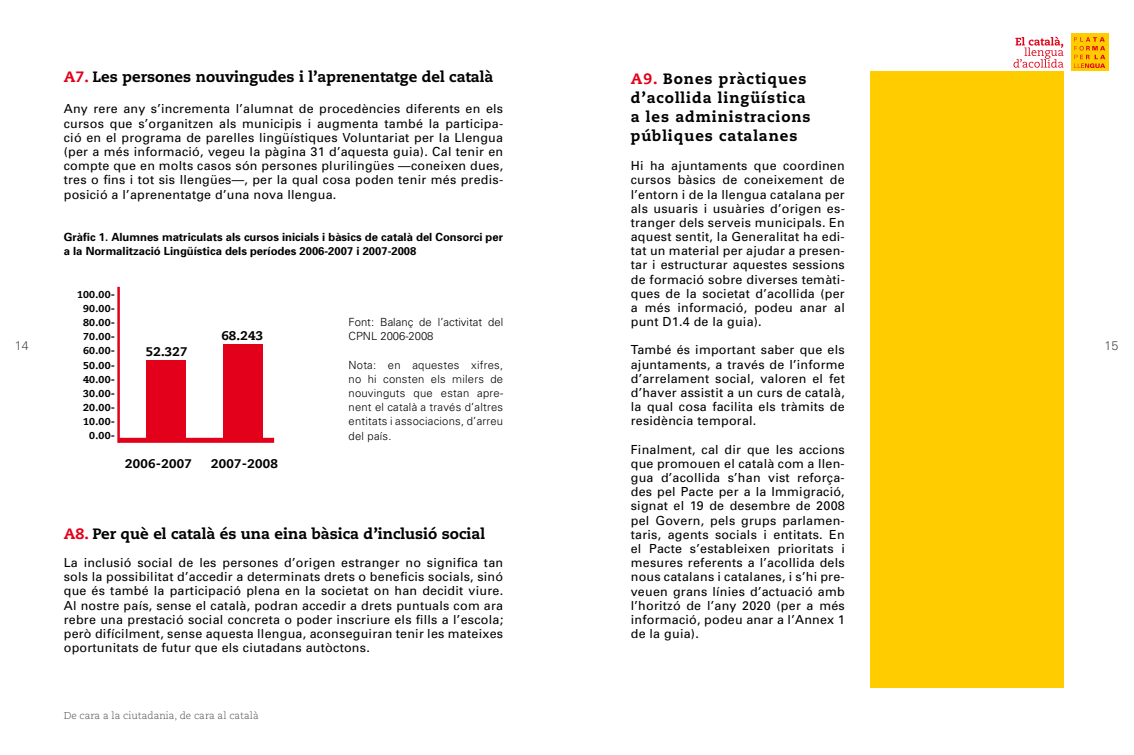
<style>
.page{position:relative;width:1134px;height:755px;background:#fff}
.page>*{position:absolute;margin:0;border:0;box-sizing:border-box;transform-origin:0 0}
.t1{font:800 15px "Caecilia";color:#000}
.t2{font:800 15px/18.8px "Caecilia";letter-spacing:.06em;color:#000}
.t3{font:12.5px/14.1px "Univers";letter-spacing:.02em;color:#000;text-align:justify}
.t4{font:800 12.5px "Caecilia";letter-spacing:.02em;color:#000}
.t5{font:300 12.5px "Univers";color:#4b4b4d}
.t6{font:300 11.25px/14.1px "Univers";letter-spacing:.02em;color:#000;text-align:justify}
.t7{font:700 11.25px/14.1px "Univers";color:#000}
.t8{font:300 11.25px/14.1px "Univers";color:#000}
.t9{font:800 10px/14.1px "Caecilia";letter-spacing:.02em;color:#000;text-align:right}
.t10{font:300 10px "Caecilia";color:#4b4b4d}
.s1{color:#e2001a}
</style>
<div class="page">
<svg style="left:1013px;top:36px;width:50px;height:32px"></svg>
<div style="left:1071px;top:33px;width:38px;height:38px;background:#fc0"></div>
<svg style="left:1074px;top:37px;width:31px;height:31px"></svg>
<hr style="left:117px;top:287px;width:3px;height:156px;background:#e2001a">
<div style="left:118px;top:438px;width:156px;height:5px;background:#e2001a"></div>
<div style="left:146px;top:361px;width:39px;height:81px;background:#e2001a"></div>
<div style="left:223px;top:344px;width:39px;height:98px;background:#e2001a"></div>
<div style="left:870px;top:71px;width:193px;height:616px;background:#fc0"></div>
<p class="t1" style="left:64px;top:68px;width:431px"><span class="s1">A7.</span> Les persones nouvingudes i l’aprenentatge del català</p>
<p class="t3" style="left:64px;top:102px;width:441px">Any rere any s’incrementa l’alumnat de procedències diferents en els cursos que s’organitzen als municipis i augmenta també la participa&shy;ció en el programa de parelles lingüístiques Voluntariat per la Llengua (per a més informació, vegeu la pàgina 31 d’aquesta guia). Cal tenir en compte que en molts casos són persones plurilingües —coneixen dues, tres o fins i tot sis llengües—, per la qual cosa poden tenir més predis&shy;posició a l’aprenentatge d’una nova llengua.</p>
<p class="t7" style="left:64px;top:230px;width:441px">Gràfic 1. Alumnes matriculats als cursos inicials i bàsics de català del Consorci per a la Normalització Lingüística dels períodes 2006-2007 i 2007-2008</p>
<p class="t9" style="left:77px;top:287px;width:40px">100.00-<br>90.00-<br>80.00-<br>70.00-<br>60.00-<br>50.00-<br>40.00-<br>30.00-<br>20.00-<br>10.00-<br>0.00-</p>
<p class="t4" style="left:125px;top:456px;width:68px">2006-2007</p>
<p class="t2" style="left:631px;top:70px;width:181px"><span class="s1">A9.</span> Bones pràctiques d’acollida lingüística a les administracions públiques catalanes</p>
<p class="t3" style="left:631px;top:159px;width:216px">Hi ha ajuntaments que coordinen cursos bàsics de coneixement de l’entorn i de la llengua catalana per als usuaris i usuàries d’origen es&shy;tranger dels serveis municipals. En aquest sentit, la Generalitat ha edi&shy;tat un material per ajudar a presen&shy;tar i estructurar aquestes sessions de formació sobre diverses temàti&shy;ques de la societat d’acollida (per a més informació, podeu anar al punt D1.4 de la guia).</p>
<p class="t3" style="left:631px;top:343px;width:216px">També és important saber que els ajuntaments, a través de l’informe d’arrelament social, valoren el fet d’haver assistit a un curs de català, la qual cosa facilita els tràmits de residència temporal.</p>
<p class="t3" style="left:631px;top:442px;width:216px">Finalment, cal dir que les accions que promouen el català com a llen&shy;gua d’acollida s’han vist reforça&shy;des pel Pacte per a la Immigració, signat el 19 de desembre de 2008 pel Govern, pels grups parlamen&shy;taris, agents socials i entitats. En el Pacte s’estableixen prioritats i mesures referents a l’acollida dels nous catalans i catalanes, i s’hi pre&shy;veuen grans línies d’actuació amb l’horitzó de l’any 2020 (per a més informació, podeu anar a l’Annex 1 de la guia).</p>
<p class="t8" style="left:348px;top:315px;width:156px">Font: Balanç de l’activitat del<br>CPNL 2006-2008</p>
<p class="t6" style="left:348px;top:357px;width:156px">Nota: en aquestes xifres, no hi consten els milers de nouvinguts que estan apre&shy;nent el català a través d’altres entitats i associacions, d’arreu del país.</p>
<p class="t4" style="left:221px;top:328px;width:43px">68.243</p>
<p class="t5" style="left:15px;top:338px;width:15px">14</p>
<p class="t5" style="left:1104px;top:338px;width:15px">15</p>
<p class="t4" style="left:146px;top:344px;width:43px">52.327</p>
<p class="t4" style="left:211px;top:455px;width:68px">2007-2008</p>
<p class="t1" style="left:64px;top:524px;width:423px"><span class="s1">A8.</span> Per què el català és una eina bàsica d’inclusió social</p>
<p class="t3" style="left:64px;top:556px;width:441px">La inclusió social de les persones d’origen estranger no significa tan sols la possibilitat d’accedir a determinats drets o beneficis socials, sinó que és també la participació plena en la societat on han decidit viure.<br>Al nostre país, sense el català, podran accedir a drets puntuals com ara rebre una prestació social concreta o poder inscriure els fills a l’escola; però difícilment, sense aquesta llengua, aconseguiran tenir les mateixes oportunitats de futur que els ciutadans autòctons.</p>
<p class="t10" style="left:64px;top:709px;width:196px">De cara a la ciutadania, de cara al català</p>
</div>
